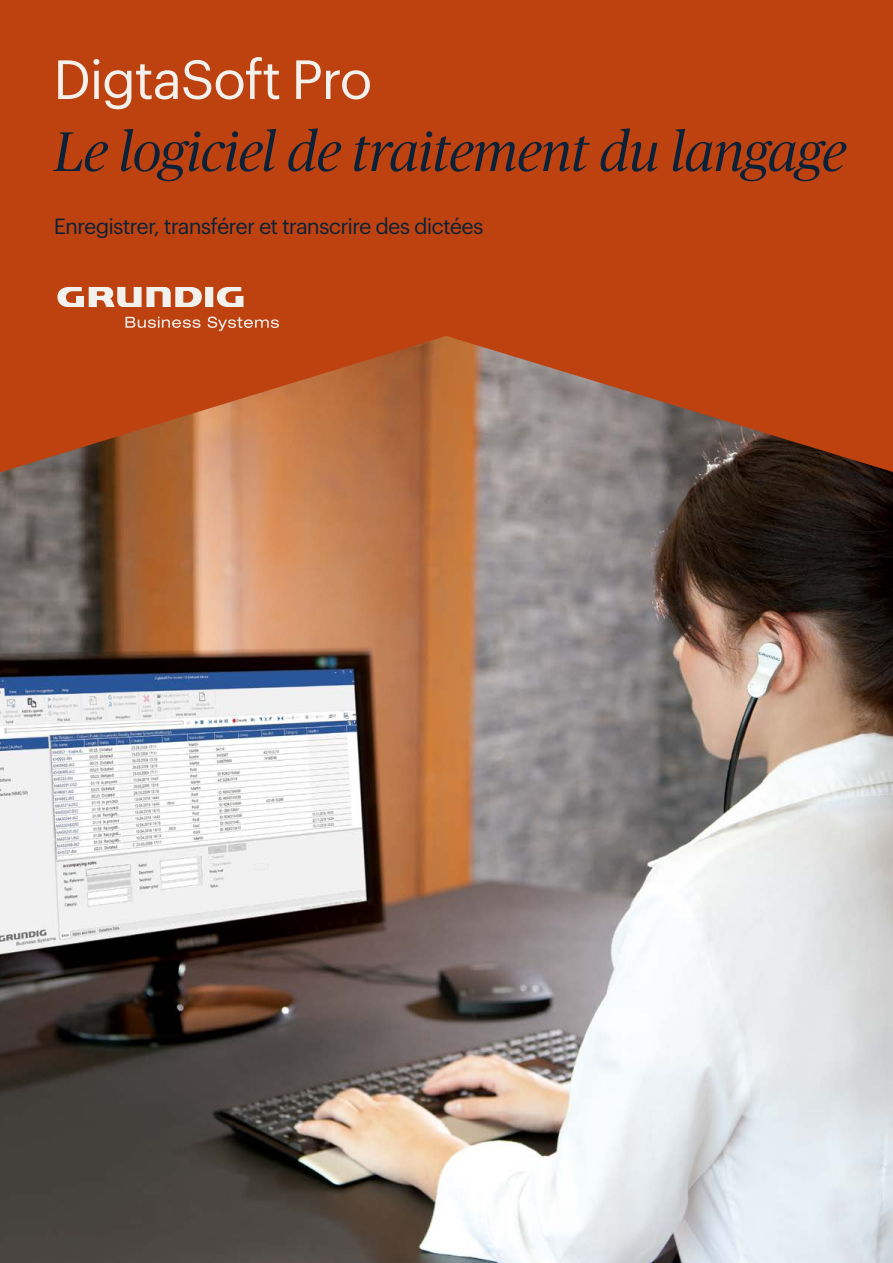
<style>
.page{position:relative;width:893px;height:1263px;background:#fff}
.page>*{position:absolute;margin:0;border:0;box-sizing:border-box;transform-origin:0 0}
.t1{font:italic 54px "Grundig Basics";letter-spacing:-.015em;color:#0b2138}
.t2{font:54px "Grundig Basics";color:#f2f1ed}
.t3{font:21.45px "Grundig Basics";letter-spacing:-.01em;color:#0b2138}
</style>
<div class="page">
<img style="left:0;top:472px;width:893px;height:791px">
<svg style="left:0;top:0;width:893px;height:472px;background:#b9491a"></svg>
<svg style="left:57px;top:287px;width:186px;height:20px;background:#deae98"></svg>
<svg style="left:126px;top:317px;width:75px;height:11px"></svg>
<svg style="left:208px;top:316px;width:71px;height:15px"></svg>
<h1 class="t2" style="left:54px;top:39px;width:319px">DigtaSoft Pro</h1>
<h1 class="t1" style="left:54px;top:114px;width:794px">Le logiciel de traitement du langage</h1>
<p class="t3" style="left:54px;top:210px;width:431px">Enregistrer, transférer et transcrire des dictées</p>
</div>
